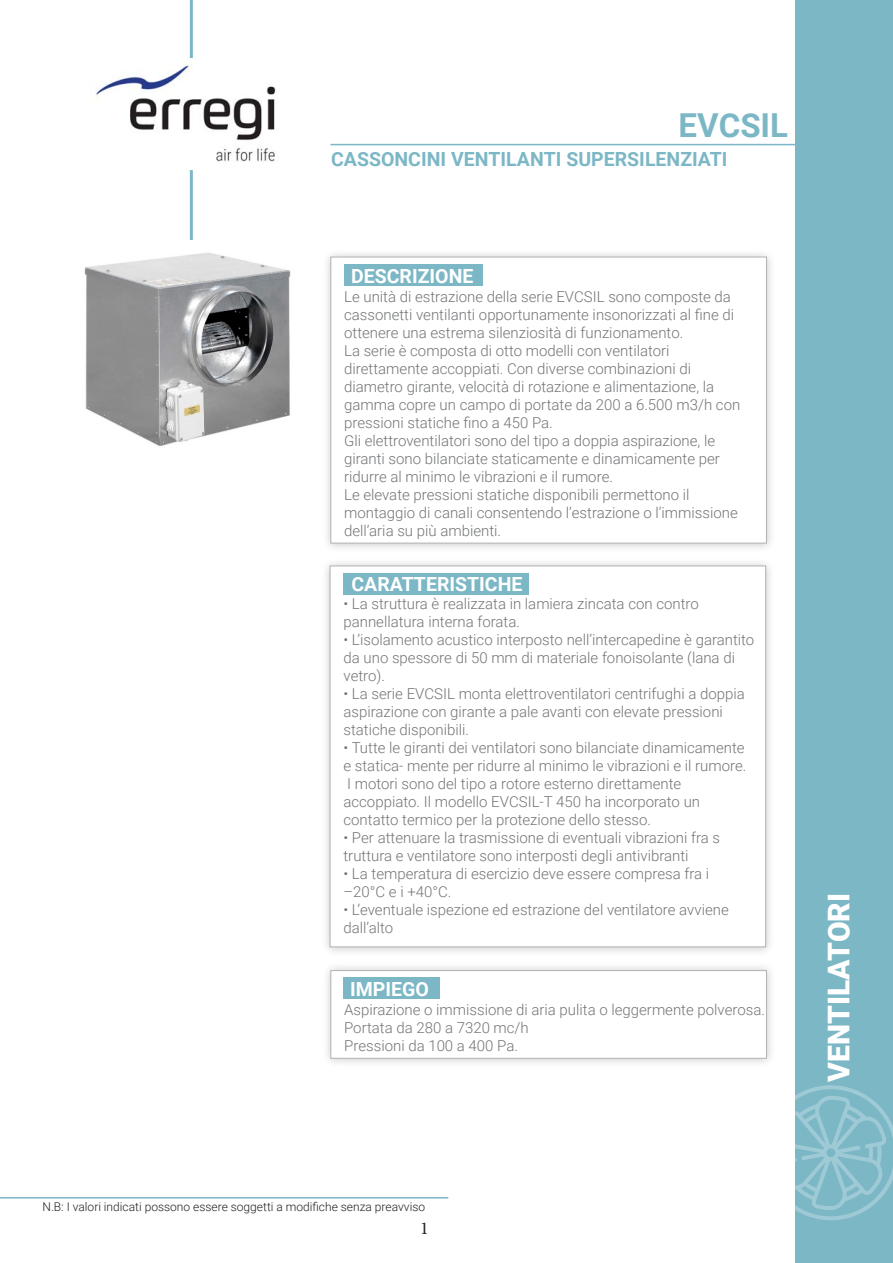
<style>
.page{position:relative;width:893px;height:1263px;background:#fff}
.page>*{position:absolute;margin:0;border:0;box-sizing:border-box;transform-origin:0 0}
.t1{font:700 33px "Roboto";color:#7cb7c6}
.t2{font:900 30px "Roboto";color:#fff}
.t3{font:700 19.5px "Roboto";color:#7cb7c6}
.t4{font:700 19.5px "Roboto";color:#fff}
.t5{font:18px "Minion Pro";color:#231f20}
.t6{font:300 15px/18px "Roboto";color:#727477}
.t7{font:300 12px "Roboto";color:#231f20}
</style>
<div class="page">
<div style="left:322px;top:248px;width:454px;height:305px;background:#231f20;opacity:.46"></div>
<div style="left:330px;top:257px;width:437px;height:286px;background:#fff"></div>
<div style="left:795px;top:0;width:98px;height:1263px;background:#7cb7c6"></div>
<hr style="left:330px;top:144px;width:483px;height:1px;background:#7cb7c6">
<hr style="left:190px;top:0;width:3px;height:58px;background:#7cb7c6">
<hr style="left:190px;top:170px;width:3px;height:70px;background:#7cb7c6">
<div style="left:344px;top:264px;width:139px;height:22px;background:#7cb7c6"></div>
<img style="left:89px;top:65px;width:187px;height:97px">
<img style="left:84px;top:253px;width:207px;height:193px">
<hr style="left:0;top:1197px;width:448px;height:1px;background:#7cb7c6">
<svg style="left:795px;top:1085px;width:98px;height:135px"></svg>
<div style="left:321px;top:557px;width:455px;height:400px;background:#231f20;opacity:.46"></div>
<div style="left:330px;top:566px;width:436px;height:381px;background:#fff"></div>
<div style="left:344px;top:573px;width:185px;height:21px;background:#7cb7c6"></div>
<div style="left:322px;top:962px;width:454px;height:106px;background:#231f20;opacity:.46"></div>
<div style="left:330px;top:970px;width:437px;height:89px;background:#fff"></div>
<div style="left:343px;top:977px;width:96px;height:22px;background:#7cb7c6"></div>
<p class="t1" style="left:679px;top:102px;width:111px">EVCSIL</p>
<p class="t3" style="left:331px;top:145px;width:398px">CASSONCINI VENTILANTI SUPERSILENZIATI</p>
<p class="t4" style="left:351px;top:262px;width:124px">DESCRIZIONE</p>
<p class="t6" style="left:344px;top:287px;width:391px">Le unità di estrazione della serie EVCSIL sono composte da cassonetti ventilanti opportunamente insonorizzati al fine di ottenere una estrema silenziosità di funzionamento.</p>
<p class="t6" style="left:344px;top:341px;width:327px">La serie è composta di otto modelli con ventilatori</p>
<p class="t6" style="left:344px;top:359px;width:349px">direttamente accoppiati. Con diverse combinazioni di</p>
<p class="t6" style="left:344px;top:377px;width:398px">diametro girante, velocità di rotazione e alimentazione, la gamma copre un campo di portate da 200 a 6.500 m3/h con pressioni statiche fino a 450 Pa.</p>
<p class="t6" style="left:344px;top:431px;width:377px">Gli elettroventilatori sono del tipo a doppia aspirazione, le giranti sono bilanciate staticamente e dinamicamente per ridurre al minimo le vibrazioni e il rumore.</p>
<p class="t6" style="left:344px;top:485px;width:347px">Le elevate pressioni statiche disponibili permettono il</p>
<p class="t6" style="left:344px;top:503px;width:395px">montaggio di canali consentendo l’estrazione o l’immissione dell’aria su più ambienti.</p>
<p class="t4" style="left:351px;top:571px;width:172px">CARATTERISTICHE</p>
<p class="t6" style="left:343px;top:594px;width:357px">• La struttura è realizzata in lamiera zincata con contro</p>
<p class="t6" style="left:343px;top:612px;width:178px">pannellatura interna forata.</p>
<p class="t6" style="left:343px;top:630px;width:412px">• L’isolamento acustico interposto nell’intercapedine è garantito da uno spessore di 50 mm di materiale fonoisolante (lana di vetro).</p>
<p class="t6" style="left:343px;top:684px;width:403px">• La serie EVCSIL monta elettroventilatori centrifughi a doppia aspirazione con girante a pale avanti con elevate pressioni</p>
<p class="t6" style="left:343px;top:720px;width:127px">statiche disponibili.</p>
<p class="t6" style="left:343px;top:738px;width:403px">• Tutte le giranti dei ventilatori sono bilanciate dinamicamente</p>
<p class="t6" style="left:343px;top:756px;width:404px">e statica- mente per ridurre al minimo le vibrazioni e il rumore.</p>
<p class="t6" style="left:347px;top:774px;width:336px">I motori sono del tipo a rotore esterno direttamente</p>
<p class="t6" style="left:343px;top:792px;width:358px">accoppiato. Il modello EVCSIL-T 450 ha incorporato un</p>
<p class="t6" style="left:343px;top:810px;width:309px">contatto termico per la protezione dello stesso.</p>
<p class="t6" style="left:343px;top:828px;width:378px">• Per attenuare la trasmissione di eventuali vibrazioni fra s</p>
<p class="t6" style="left:343px;top:846px;width:347px">truttura e ventilatore sono interposti degli antivibranti</p>
<p class="t6" style="left:343px;top:864px;width:367px">• La temperatura di esercizio deve essere compresa fra i</p>
<p class="t6" style="left:343px;top:882px;width:109px">–20°C e i +40°C.</p>
<p class="t6" style="left:343px;top:900px;width:387px">• L’eventuale ispezione ed estrazione del ventilatore avviene dall’alto</p>
<p class="t4" style="left:350px;top:975px;width:80px">IMPIEGO</p>
<p class="t6" style="left:344px;top:1000px;width:422px">Aspirazione o immissione di aria pulita o leggermente polverosa.</p>
<p class="t6" style="left:344px;top:1018px;width:186px">Portata da 280 a 7320 mc/h</p>
<p class="t6" style="left:344px;top:1036px;width:175px">Pressioni da 100 a 400 Pa.</p>
<p class="t2" style="left:818px;top:1082px;width:190px;rotate:-90deg">VENTILATORI</p>
<p class="t7" style="left:43px;top:1198px;width:384px">N.B: I valori indicati possono essere soggetti a modifiche senza preavviso</p>
<p class="t5" style="left:420px;top:1216px;width:10px">1</p>
</div>
